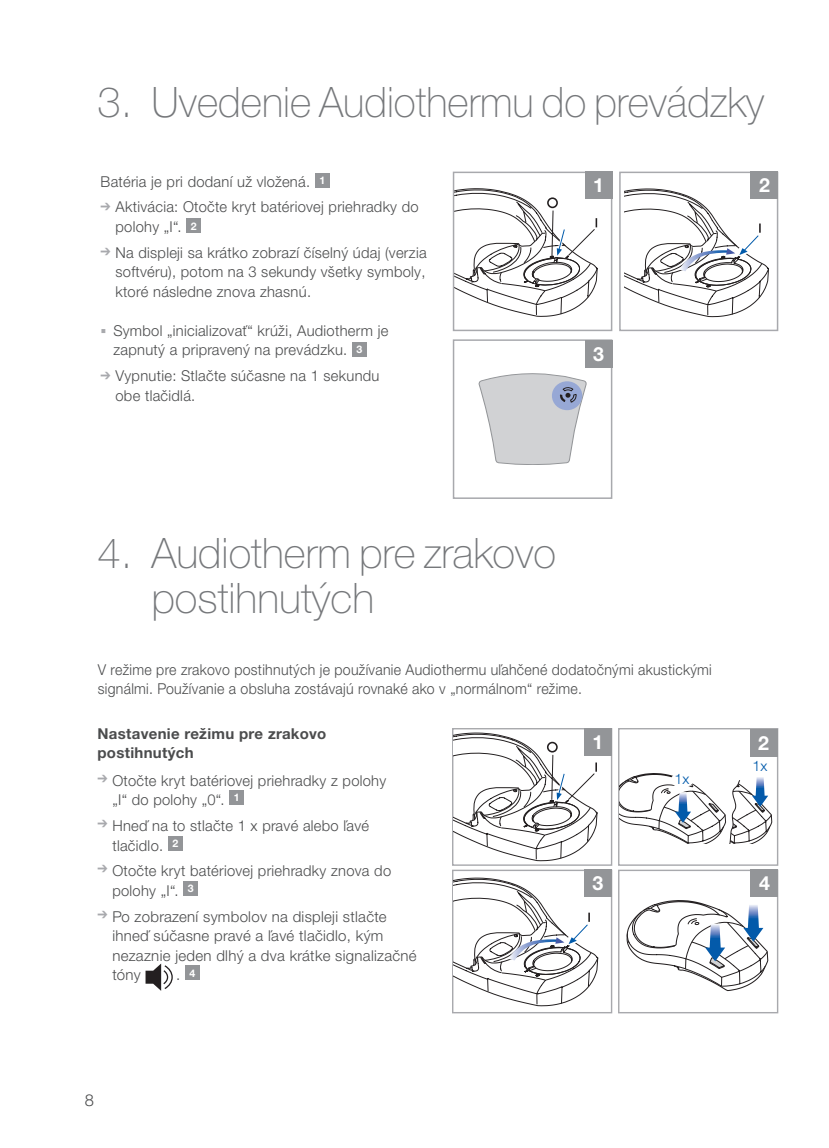
<style>
.page{position:relative;width:829px;height:1148px;background:#fff}
.page>*{position:absolute;margin:0;border:0;box-sizing:border-box;transform-origin:0 0}
.t1{font:100 42px/45px "Helvetica Neue LTW1 G";color:#76787b}
.t2{font:700 19.5px "Helvetica Neue LTW1 G";color:#fff}
.t3{font:300 16.5px "Helvetica Neue LTW1 G";color:#4b4c4d}
.t4{font:300 15px/19.5px "Helvetica Neue LTW1 G";letter-spacing:.02em;color:#4b4c4d}
.t5{font:300 15px/19.5px "Helvetica Neue LTW1 G";letter-spacing:.02em;color:#4b4c4d;scale:.94 1}
.t6{font:700 15px/19.5px "Helvetica Neue LTW1 G";letter-spacing:.02em;color:#4b4c4d}
.t7{font:300 14.4px "Helvetica Neue";color:#015aaa}
.s1{font-weight:700;font-size:10.5px;color:#fff}
.s2{color:#a8a9ad}
</style>
<div class="page">
<svg style="left:455px;top:188px;width:143px;height:129px"></svg>
<div style="left:452px;top:172px;width:160px;height:159px;border:2px solid #a8a9ad"></div>
<svg style="left:478px;top:373px;width:108px;height:92px"></svg>
<div style="left:452px;top:339px;width:160px;height:160px;border:2px solid #a8a9ad"></div>
<svg style="left:624px;top:188px;width:145px;height:129px"></svg>
<div style="left:619px;top:172px;width:159px;height:159px;border:2px solid #a8a9ad"></div>
<div style="left:584px;top:172px;width:28px;height:27px;background:#939598"></div>
<div style="left:584px;top:340px;width:28px;height:27px;background:#939598"></div>
<div style="left:750px;top:172px;width:28px;height:27px;background:#939598"></div>
<div style="left:618px;top:728px;width:160px;height:137px;border:1px solid #a8a9ad"></div>
<div style="left:452px;top:728px;width:160px;height:137px;border:1px solid #a8a9ad"></div>
<div style="left:452px;top:869px;width:160px;height:144px;border:1px solid #a8a9ad"></div>
<div style="left:618px;top:869px;width:160px;height:144px;border:1px solid #a8a9ad"></div>
<svg style="left:453px;top:877px;width:145px;height:129px"></svg>
<svg style="left:626px;top:900px;width:142px;height:90px"></svg>
<svg style="left:453px;top:732px;width:144px;height:129px"></svg>
<svg style="left:619px;top:771px;width:153px;height:72px"></svg>
<div style="left:583px;top:728px;width:28px;height:27px;background:#939598"></div>
<div style="left:749px;top:728px;width:28px;height:28px;background:#939598"></div>
<div style="left:583px;top:869px;width:28px;height:28px;background:#939598"></div>
<div style="left:750px;top:869px;width:28px;height:28px;background:#939598"></div>
<div style="left:315px;top:173px;width:14px;height:15px;background:#939598"></div>
<div style="left:186px;top:218px;width:15px;height:15px;background:#939598"></div>
<div style="left:352px;top:342px;width:15px;height:15px;background:#939598"></div>
<div style="left:229px;top:790px;width:15px;height:15px;background:#939598"></div>
<div style="left:168px;top:835px;width:15px;height:15px;background:#939598"></div>
<div style="left:183px;top:881px;width:15px;height:14px;background:#939598"></div>
<svg style="left:145px;top:963px;width:28px;height:27px"></svg>
<div style="left:185px;top:965px;width:15px;height:15px;background:#939598"></div>
<h1 class="t1" style="left:97px;top:80px;width:668px">3. Uvedenie Audiothermu do prevádzky</h1>
<p class="t4" style="left:101px;top:171px;width:226px">Batéria je pri dodaní už vložená. <span class="s1">1</span></p>
<p class="t4" style="left:115px;top:197px;width:304px;text-indent:-15px"><span class="s2">➔</span> Aktivácia: Otočte kryt batériovej priehradky do polohy „I“. <span class="s1">2</span></p>
<p class="t4" style="left:115px;top:242px;width:312px;text-align:justify;text-indent:-15px"><span class="s2">➔</span> Na displeji sa krátko zobrazí číselný údaj (verzia softvéru), potom na 3 sekundy všetky symboly, ktoré následne znova zhasnú.</p>
<p class="t4" style="left:113px;top:320px;width:276px">Symbol „inicializovať“ krúži, Audiotherm je zapnutý a pripravený na prevádzku. <span class="s1">3</span></p>
<p class="t4" style="left:115px;top:366px;width:265px;text-indent:-15px"><span class="s2">➔</span> Vypnutie: Stlačte súčasne na 1 sekundu obe tlačidlá.</p>
<h2 class="t2" style="left:593px;top:173px;width:12px">1</h2>
<h2 class="t2" style="left:593px;top:341px;width:12px">3</h2>
<h1 class="t1" style="left:151px;top:531px;width:406px;text-indent:-54px">4. Audiotherm pre zrakovo postihnutých</h1>
<h2 class="t2" style="left:758px;top:173px;width:12px">2</h2>
<p class="t5" style="left:98px;top:659px;width:654px">V režime pre zrakovo postihnutých je používanie Audiothermu uľahčené dodatočnými akustickými signálmi. Používanie a obsluha zostávajú rovnaké ako v „normálnom“ režime.</p>
<p class="t6" style="left:97px;top:723px;width:230px">Nastavenie režimu pre zrakovo postihnutých</p>
<p class="t4" style="left:112px;top:770px;width:275px;text-indent:-15px"><sup>➔</sup> Otočte kryt batériovej priehradky z polohy „I“ do polohy „0“. <sup>1</sup></p>
<p class="t4" style="left:112px;top:815px;width:258px;text-indent:-15px"><sup>➔</sup> Hneď na to stlačte 1 x pravé alebo ľavé tlačidlo. <sup>2</sup></p>
<p class="t4" style="left:112px;top:861px;width:280px;text-indent:-15px"><sup>➔</sup> Otočte kryt batériovej priehradky znova do polohy „I“. <sup>3</sup></p>
<p class="t4" style="left:112px;top:906px;width:306px;text-indent:-15px"><sup>➔</sup> Po zobrazení symbolov na displeji stlačte ihneď súčasne pravé a ľavé tlačidlo, kým nezaznie jeden dlhý a dva krátke signalizačné tóny</p>
<h2 class="t2" style="left:592px;top:729px;width:12px">1</h2>
<h2 class="t2" style="left:758px;top:730px;width:12px">2</h2>
<p class="t7" style="left:752px;top:756px;width:16px">1x</p>
<p class="t7" style="left:674px;top:769px;width:16px">1x</p>
<h2 class="t2" style="left:592px;top:871px;width:12px">3</h2>
<h2 class="t2" style="left:758px;top:871px;width:12px">4</h2>
<p class="t4" style="left:176px;top:965px;width:21px">. <sup>4</sup></p>
<p class="t3" style="left:85px;top:1090px;width:11px">8</p>
</div>
